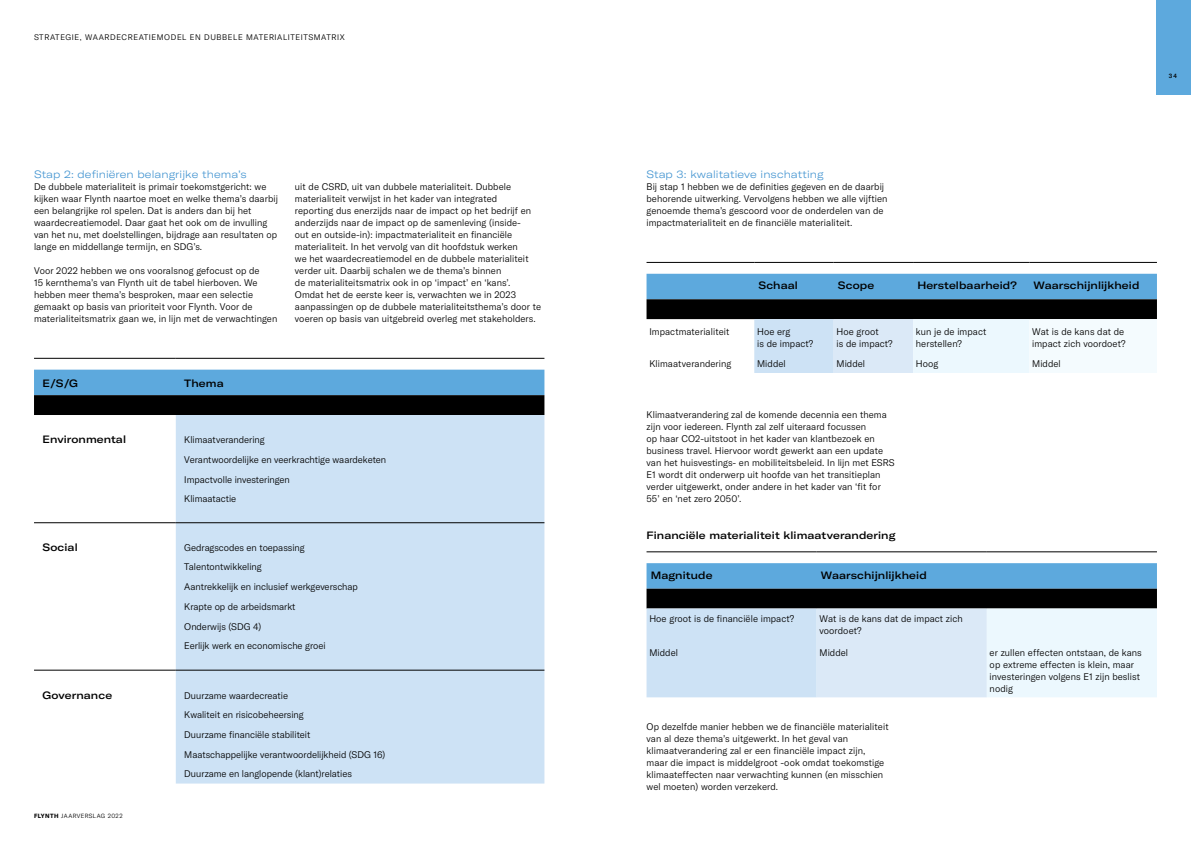
<style>
.page{position:relative;width:1191px;height:842px;background:#fff}
.page>*{position:absolute;margin:0;border:0;box-sizing:border-box;transform-origin:0 0}
.t1{font:500 expanded 10.5px "GT America";letter-spacing:.01em;color:#000}
.t2{font:300 expanded 10.5px "GT America";letter-spacing:.01em;color:#4495d1}
.t3{font:300 9.5px/12px "GT America";letter-spacing:.01em;color:#000}
.t4{font:300 8px "GT America";letter-spacing:.075em;color:#000}
.t5{font:300 6px "GT America";letter-spacing:.075em;color:#000}
.t6{font:500 6px "GT America";color:#000}
.s1{font-weight:700}
</style>
<div class="page">
<svg style="left:34px;top:370px;width:510px;height:45px;background:#345e7b"></svg>
<div style="left:176px;top:415px;width:368px;height:368px;background:#cde2f5"></div>
<hr style="left:34px;top:670px;width:142px;height:1px;background:#000">
<hr style="left:176px;top:670px;width:368px;height:1px;background:#000">
<hr style="left:34px;top:522px;width:142px;height:1px;background:#000">
<hr style="left:176px;top:522px;width:368px;height:1px;background:#000">
<hr style="left:34px;top:358px;width:142px;height:1px;background:#000">
<hr style="left:176px;top:358px;width:368px;height:1px;background:#000">
<svg style="left:646px;top:274px;width:511px;height:99px"></svg>
<hr style="left:646px;top:262px;width:108px;height:1px;background:#000">
<hr style="left:754px;top:262px;width:79px;height:1px;background:#000">
<hr style="left:833px;top:262px;width:80px;height:1px;background:#000">
<hr style="left:913px;top:262px;width:116px;height:1px;background:#000">
<hr style="left:1029px;top:262px;width:128px;height:1px;background:#000">
<svg style="left:646px;top:563px;width:511px;height:134px;background:#a4bccf"></svg>
<hr style="left:646px;top:551px;width:170px;height:1px;background:#000">
<hr style="left:816px;top:551px;width:170px;height:1px;background:#000">
<hr style="left:986px;top:551px;width:171px;height:1px;background:#000">
<div style="left:1157px;top:0;width:34px;height:94px;background:#5da9dd"></div>
<p class="t4" style="left:34px;top:33px;width:312px">STRATEGIE, WAARDECREATIEMODEL EN DUBBELE MATERIALITEITSMATRIX</p>
<p class="t2" style="left:34px;top:168px;width:214px">Stap 2: definiëren belangrijke thema’s</p>
<p class="t3" style="left:34px;top:181px;width:245px">De dubbele materialiteit is primair toekomstgericht: we kijken waar Flynth naartoe moet en welke thema’s daarbij een belangrijke rol spelen. Dat is anders dan bij het waardecreatiemodel. Daar gaat het ook om de invulling van het nu, met doelstellingen, bijdrage aan resultaten op lange en middellange termijn, en SDG’s.</p>
<p class="t3" style="left:34px;top:265px;width:245px">Voor 2022 hebben we ons vooralsnog gefocust op de<br>15 kernthema’s van Flynth uit de tabel hierboven. We hebben meer thema’s besproken, maar een selectie gemaakt op basis van prioriteit voor Flynth. Voor de materialiteitsmatrix gaan we, in lijn met de verwachtingen</p>
<p class="t3" style="left:295px;top:181px;width:248px">uit de CSRD, uit van dubbele materialiteit. Dubbele materialiteit verwijst in het kader van integrated<br>reporting dus enerzijds naar de impact op het bedrijf en anderzijds naar de impact op de samenleving (inside-<br>out en outside-in): impactmaterialiteit en financiële materialiteit. In het vervolg van dit hoofdstuk werken<br>we het waardecreatiemodel en de dubbele materialiteit verder uit. Daarbij schalen we de thema’s binnen<br>de materialiteitsmatrix ook in op ‘impact’ en ‘kans’.<br>Omdat het de eerste keer is, verwachten we in 2023 aanpassingen op de dubbele materialiteitsthema’s door te voeren op basis van uitgebreid overleg met stakeholders.</p>
<p class="t1" style="left:43px;top:376px;width:37px">E/S/G</p>
<p class="t1" style="left:184px;top:376px;width:41px">Thema</p>
<p class="t1" style="left:43px;top:433px;width:85px">Environmental</p>
<p class="t3" style="left:184px;top:430px;width:203px;line-height:19.5px">Klimaatverandering<br>Verantwoordelijke en veerkrachtige waardeketen<br>Impactvolle investeringen<br>Klimaatactie</p>
<p class="t1" style="left:43px;top:541px;width:37px">Social</p>
<p class="t3" style="left:184px;top:538px;width:175px;line-height:19.6px">Gedragscodes en toepassing<br>Talentontwikkeling<br>Aantrekkelijk en inclusief werkgeverschap<br>Krapte op de arbeidsmarkt<br>Onderwijs (SDG 4)<br>Eerlijk werk en economische groei</p>
<p class="t1" style="left:43px;top:688px;width:71px">Governance</p>
<p class="t3" style="left:184px;top:685px;width:202px;line-height:19.7px">Duurzame waardecreatie<br>Kwaliteit en risicobeheersing<br>Duurzame financiële stabiliteit Maatschappelijke verantwoordelijkheid (SDG 16)<br>Duurzame en langlopende (klant)relaties</p>
<p class="t5" style="left:34px;top:813px;width:90px"><span class="s1">FLYNTH</span> JAARVERSLAG 2022</p>
<p class="t6" style="left:1168px;top:73px;width:10px">34</p>
<p class="t2" style="left:646px;top:168px;width:179px">Stap 3: kwalitatieve inschatting</p>
<p class="t3" style="left:646px;top:181px;width:242px">Bij stap 1 hebben we de definities gegeven en de daarbij behorende uitwerking. Vervolgens hebben we alle vijftien genoemde thema’s gescoord voor de onderdelen van de impactmaterialiteit en de financiële materialiteit.</p>
<p class="t1" style="left:758px;top:279px;width:41px">Schaal</p>
<p class="t1" style="left:838px;top:279px;width:38px">Scope</p>
<p class="t1" style="left:917px;top:279px;width:101px">Herstelbaarheid?</p>
<p class="t1" style="left:1033px;top:279px;width:107px">Waarschijnlijkheid</p>
<p class="t3" style="left:649px;top:326px;width:82px">Impactmaterialiteit</p>
<p class="t3" style="left:757px;top:326px;width:58px">Hoe erg<br>is de impact?</p>
<p class="t3" style="left:836px;top:326px;width:58px">Hoe groot<br>is de impact?</p>
<p class="t3" style="left:916px;top:326px;width:72px">kun je de impact herstellen?</p>
<p class="t3" style="left:1032px;top:326px;width:95px">Wat is de kans dat de impact zich voordoet?</p>
<p class="t3" style="left:649px;top:357px;width:83px">Klimaatverandering</p>
<p class="t3" style="left:757px;top:357px;width:30px">Middel</p>
<p class="t3" style="left:836px;top:357px;width:30px">Middel</p>
<p class="t3" style="left:916px;top:357px;width:24px">Hoog</p>
<p class="t3" style="left:1032px;top:357px;width:30px">Middel</p>
<p class="t3" style="left:646px;top:409px;width:249px">Klimaatverandering zal de komende decennia een thema zijn voor iedereen. Flynth zal zelf uiteraard focussen<br>op haar CO2-uitstoot in het kader van klantbezoek en business travel. Hiervoor wordt gewerkt aan een update van het huisvestings- en mobiliteitsbeleid. In lijn met ESRS E1 wordt dit onderwerp uit hoofde van het transitieplan verder uitgewerkt, onder andere in het kader van ‘fit for 55’ en ‘net zero 2050’.</p>
<p class="t1" style="left:646px;top:529px;width:250px">Financiële materialiteit klimaatverandering</p>
<p class="t1" style="left:651px;top:568px;width:63px">Magnitude</p>
<p class="t1" style="left:821px;top:568px;width:107px">Waarschijnlijkheid</p>
<p class="t3" style="left:649px;top:612px;width:146px">Hoe groot is de financiële impact?</p>
<p class="t3" style="left:819px;top:612px;width:145px">Wat is de kans dat de impact zich voordoet?</p>
<p class="t3" style="left:649px;top:646px;width:30px">Middel</p>
<p class="t3" style="left:819px;top:646px;width:30px">Middel</p>
<p class="t3" style="left:989px;top:646px;width:154px">er zullen effecten ontstaan, de kans op extreme effecten is klein, maar investeringen volgens E1 zijn beslist nodig</p>
<p class="t3" style="left:646px;top:721px;width:244px">Op dezelfde manier hebben we de financiële materialiteit van al deze thema’s uitgewerkt. In het geval van klimaatverandering zal er een financiële impact zijn, maar die impact is middelgroot -ook omdat toekomstige klimaateffecten naar verwachting kunnen (en misschien wel moeten) worden verzekerd.</p>
</div>
